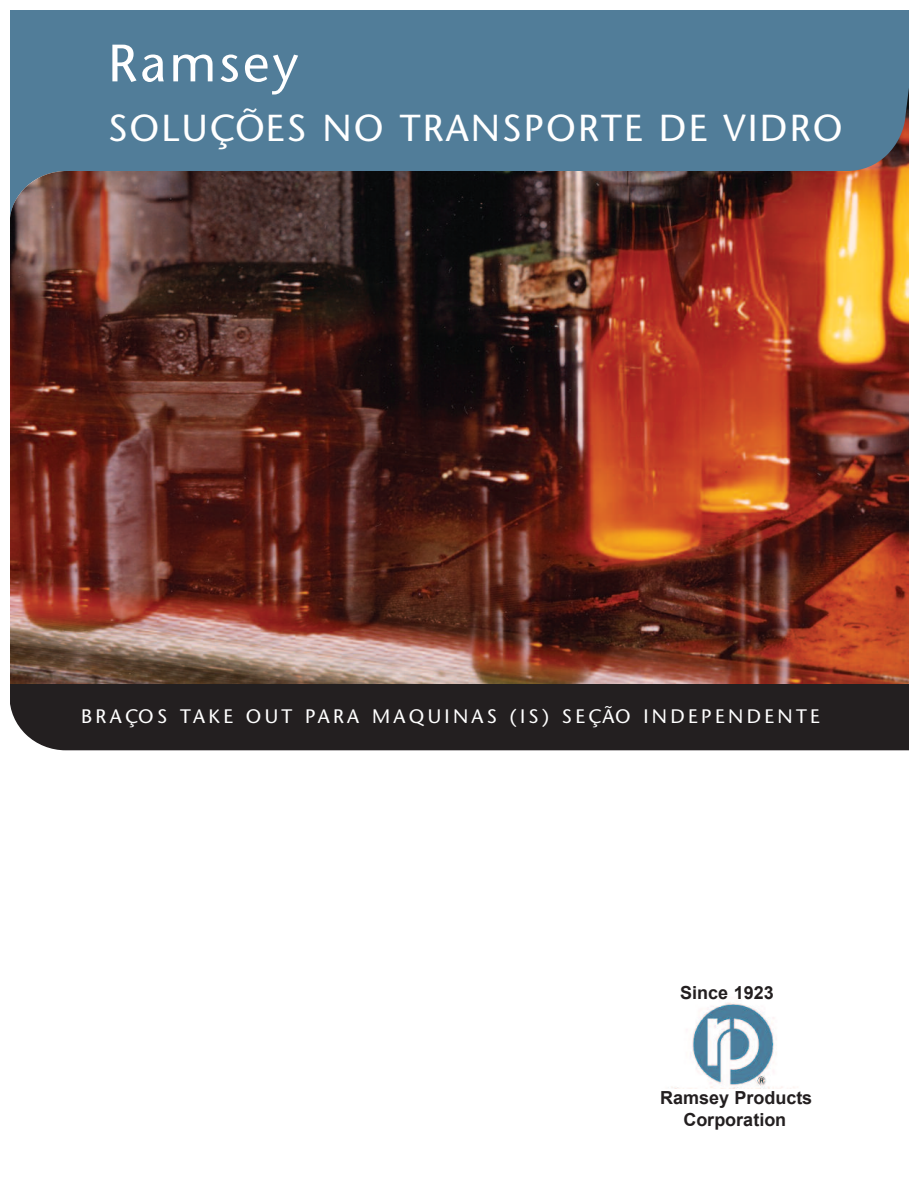
<style>
.page{position:relative;width:918px;height:1188px;background:#fff}
.page>*{position:absolute;margin:0;border:0;box-sizing:border-box;transform-origin:0 0}
.t1{font:52.5px "Stone Sans";letter-spacing:.055em;color:#fff}
.t2{font:37.5px "Stone Sans";letter-spacing:.055em;color:#fff}
.t3{font:19.5px "Stone Sans";letter-spacing:.17em;color:#fff}
.t4{font:700 18px/21.5px "Arial";color:#231f20;text-align:center}
</style>
<div class="page">
<img style="left:10px;top:171px;width:899px;height:513px">
<div style="left:10px;top:42px;width:899px;height:129px;background:#517d99"></div>
<div style="left:0;top:0;width:918px;height:42px;background:#517d99"></div>
<div style="left:10px;top:684px;width:899px;height:66px;background:#231f20"></div>
<img style="left:668px;top:1002px;width:127px;height:87px">
<div style="left:0;top:0;width:918px;height:10px;background:#fff"></div>
<div style="left:0;top:0;width:9px;height:1188px;background:#fff"></div>
<div style="left:909px;top:0;width:9px;height:1188px;background:#fff"></div>
<h1 class="t1" style="left:108px;top:43px;width:192px">Ramsey</h1>
<h2 class="t2" style="left:108px;top:114px;width:736px">SOLUÇÕES NO TRANSPORTE DE VIDRO</h2>
<p class="t3" style="left:81px;top:709px;width:740px">BRAÇOS TAKE OUT PARA MAQUINAS (IS) SEÇÃO INDEPENDENTE</p>
<p class="t4" style="left:680px;top:982px;width:95px">Since 1923</p>
<p class="t4" style="left:660px;top:1087px;width:154px">Ramsey Products<br>Corporation</p>
</div>
